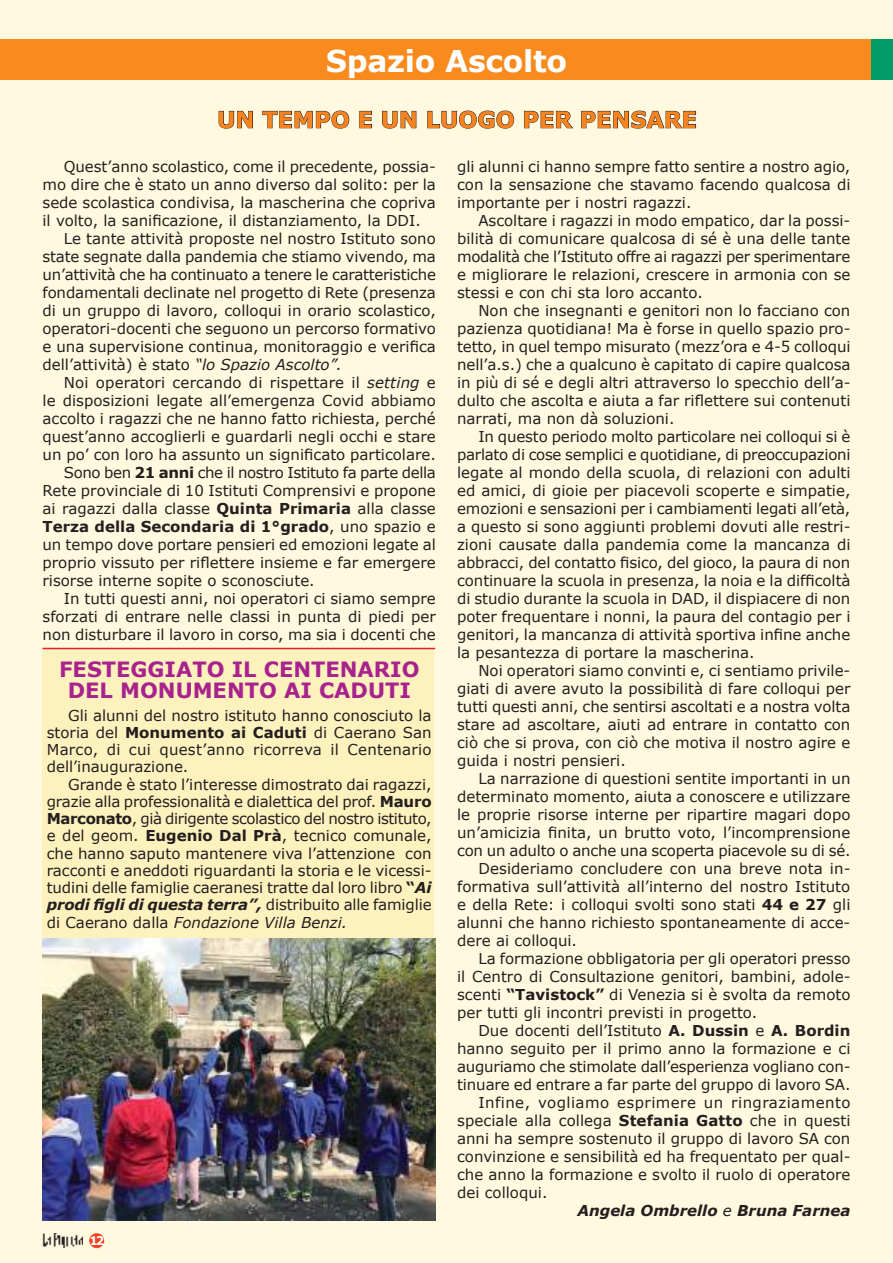
<style>
.page{position:relative;width:893px;height:1263px;background:#fef9df}
.page>*{position:absolute;margin:0;border:0;box-sizing:border-box;transform-origin:0 0}
.t1{font:700 30px "Verdana";letter-spacing:-.01em;color:#fff}
.t2{font:700 22.5px "Verdana";color:#f8821e}
.t3{font:700 21px/21px "Verdana";color:#a8228e;text-align:center}
.t4{font:15px/18px "Verdana";color:#241f1f;text-align:justify}
.t5{font:15px "Verdana";letter-spacing:-.025em;color:#241f1f}
.t6{font:700 15px "Verdana";color:#241f1f}
.t7{font:15px "Verdana";letter-spacing:.03em;color:#241f1f}
.t8{font:italic 700 15px "Verdana";color:#241f1f}
.t9{font:700 12px "Verdana";color:#fff}
.s1{font-style:italic}
.s2{font-weight:700}
.s3{font-weight:400}
.s4{font-weight:700;font-style:italic}
</style>
<div class="page">
<img style="left:42px;top:1233px;width:41px;height:14px">
<div style="left:90px;top:1234px;width:13px;height:13px;background:#f24122;border-radius:50%"></div>
<div style="left:89px;top:1233px;width:15px;height:15px;border:2px solid #f24122;border-radius:50%"></div>
<div style="left:43px;top:648px;width:391px;height:572px;background:#fdf1be"></div>
<div style="left:0;top:40px;width:893px;height:40px;background:#f98a1d"></div>
<svg style="left:218px;top:111px;width:35px;height:18px"></svg>
<svg style="left:262px;top:110px;width:88px;height:19px"></svg>
<svg style="left:359px;top:111px;width:13px;height:18px"></svg>
<svg style="left:382px;top:111px;width:35px;height:18px"></svg>
<svg style="left:427px;top:110px;width:87px;height:19px"></svg>
<svg style="left:524px;top:111px;width:49px;height:18px"></svg>
<svg style="left:581px;top:110px;width:115px;height:19px"></svg>
<img style="left:43px;top:938px;width:393px;height:282px">
<hr style="left:43px;top:648px;width:392px;height:1px;background:#ef1923">
<div style="left:872px;top:39px;width:21px;height:41px;background:#009b66"></div>
<h1 class="t1" style="left:326px;top:40px;width:243px">Spazio Ascolto</h1>
<h2 class="t2" style="left:217px;top:104px;width:481px">UN TEMPO E UN LUOGO PER PENSARE</h2>
<p class="t4" style="left:64px;top:157px;width:374px">Quest’anno scolastico, come il precedente, possia-</p>
<p class="t4" style="left:43px;top:175px;width:395px">mo dire che è stato un anno diverso dal solito: per la</p>
<p class="t4" style="left:43px;top:193px;width:395px">sede scolastica condivisa, la mascherina che copriva</p>
<p class="t4" style="left:43px;top:211px;width:380px">il volto, la sanificazione, il distanziamento, la DDI.</p>
<p class="t4" style="left:64px;top:229px;width:374px">Le tante attività proposte nel nostro Istituto sono</p>
<p class="t4" style="left:43px;top:247px;width:395px">state segnate dalla pandemia che stiamo vivendo, ma</p>
<p class="t4" style="left:43px;top:265px;width:395px">un’attività che ha continuato a tenere le caratteristiche</p>
<p class="t4" style="left:43px;top:283px;width:395px">fondamentali declinate nel progetto di Rete (presenza</p>
<p class="t4" style="left:43px;top:301px;width:395px">di un gruppo di lavoro, colloqui in orario scolastico,</p>
<p class="t4" style="left:43px;top:319px;width:395px">operatori-docenti che seguono un percorso formativo</p>
<p class="t4" style="left:43px;top:337px;width:395px">e una supervisione continua, monitoraggio e verifica</p>
<p class="t4" style="left:43px;top:355px;width:301px">dell’attività) è stato <span class="s1">“lo Spazio Ascolto”.</span></p>
<p class="t4" style="left:64px;top:373px;width:374px">Noi operatori cercando di rispettare il <span class="s1">setting</span> e</p>
<p class="t4" style="left:43px;top:391px;width:395px">le disposizioni legate all’emergenza Covid abbiamo</p>
<p class="t4" style="left:43px;top:409px;width:395px">accolto i ragazzi che ne hanno fatto richiesta, perché</p>
<p class="t4" style="left:43px;top:427px;width:395px">quest’anno accoglierli e guardarli negli occhi e stare</p>
<p class="t4" style="left:43px;top:445px;width:395px">un po’ con loro ha assunto un significato particolare.</p>
<p class="t5" style="left:64px;top:462px;width:374px">Sono ben <span class="s2">21 anni</span> che il nostro Istituto fa parte della</p>
<p class="t4" style="left:43px;top:481px;width:395px">Rete provinciale di 10 Istituti Comprensivi e propone</p>
<p class="t4" style="left:43px;top:499px;width:395px">ai ragazzi dalla classe <span class="s2">Quinta Primaria</span> alla classe</p>
<p class="t6" style="left:43px;top:516px;width:395px">Terza della Secondaria di 1°grado<span class="s3">, uno spazio e</span></p>
<p class="t4" style="left:43px;top:535px;width:395px">un tempo dove portare pensieri ed emozioni legate al</p>
<p class="t4" style="left:43px;top:553px;width:395px">proprio vissuto per riflettere insieme e far emergere</p>
<p class="t4" style="left:43px;top:571px;width:274px">risorse interne sopite o sconosciute.</p>
<p class="t4" style="left:64px;top:589px;width:374px">In tutti questi anni, noi operatori ci siamo sempre</p>
<p class="t4" style="left:43px;top:607px;width:395px">sforzati di entrare nelle classi in punta di piedi per</p>
<p class="t4" style="left:43px;top:625px;width:395px">non disturbare il lavoro in corso, ma sia i docenti che</p>
<p class="t4" style="left:457px;top:157px;width:395px">gli alunni ci hanno sempre fatto sentire a nostro agio, con la sensazione che stavamo facendo qualcosa di importante per i nostri ragazzi.</p>
<p class="t4" style="left:457px;top:211px;width:395px;text-indent:21px">Ascoltare i ragazzi in modo empatico, dar la possi&shy;bilità di comunicare qualcosa di sé è una delle tante modalità che l’Istituto offre ai ragazzi per sperimentare e migliorare le relazioni, crescere in armonia con se stessi e con chi sta loro accanto.</p>
<p class="t4" style="left:457px;top:301px;width:395px;text-indent:21px">Non che insegnanti e genitori non lo facciano con pazienza quotidiana! Ma è forse in quello spazio pro&shy;tetto, in quel tempo misurato (mezz’ora e 4-5 colloqui nell’a.s.) che a qualcuno è capitato di capire qualcosa in più di sé e degli altri attraverso lo specchio dell’a&shy;dulto che ascolta e aiuta a far riflettere sui contenuti narrati, ma non dà soluzioni.</p>
<p class="t4" style="left:457px;top:427px;width:395px;text-indent:21px">In questo periodo molto particolare nei colloqui si è parlato di cose semplici e quotidiane, di preoccupazioni legate al mondo della scuola, di relazioni con adulti ed amici, di gioie per piacevoli scoperte e simpatie, emozioni e sensazioni per i cambiamenti legati all’età, a questo si sono aggiunti problemi dovuti alle restri&shy;zioni causate dalla pandemia come la mancanza di abbracci, del contatto fisico, del gioco, la paura di non continuare la scuola in presenza, la noia e la difficoltà di studio durante la scuola in DAD, il dispiacere di non poter frequentare i nonni, la paura del contagio per i genitori, la mancanza di attività sportiva infine anche la pesantezza di portare la mascherina.</p>
<p class="t4" style="left:457px;top:661px;width:395px;text-indent:21px">Noi operatori siamo convinti e, ci sentiamo privile&shy;giati di avere avuto la possibilità di fare colloqui per tutti questi anni, che sentirsi ascoltati e a nostra volta stare ad ascoltare, aiuti ad entrare in contatto con ciò che si prova, con ciò che motiva il nostro agire e guida i nostri pensieri.</p>
<p class="t4" style="left:478px;top:769px;width:374px">La narrazione di questioni sentite importanti in un</p>
<p class="t4" style="left:457px;top:787px;width:395px">determinato momento, aiuta a conoscere e utilizzare</p>
<p class="t4" style="left:457px;top:805px;width:395px">le proprie risorse interne per ripartire magari dopo</p>
<p class="t4" style="left:457px;top:823px;width:395px">un’amicizia finita, un brutto voto, l’incomprensione</p>
<p class="t4" style="left:457px;top:841px;width:395px">con un adulto o anche una scoperta piacevole su di sé.</p>
<p class="t4" style="left:478px;top:859px;width:374px">Desideriamo concludere con una breve nota in-</p>
<p class="t4" style="left:457px;top:877px;width:395px">formativa sull’attività all’interno del nostro Istituto</p>
<p class="t4" style="left:457px;top:895px;width:395px">e della Rete: i colloqui svolti sono stati <span class="s2">44 e 27</span> gli</p>
<p class="t4" style="left:457px;top:913px;width:395px">alunni che hanno richiesto spontaneamente di acce-</p>
<p class="t4" style="left:457px;top:931px;width:121px">dere ai colloqui.</p>
<p class="t4" style="left:478px;top:949px;width:374px">La formazione obbligatoria per gli operatori presso</p>
<p class="t4" style="left:457px;top:967px;width:395px">il Centro di Consultazione genitori, bambini, adole-</p>
<p class="t4" style="left:457px;top:985px;width:395px">scenti <span class="s2">“Tavistock”</span> di Venezia si è svolta da remoto</p>
<p class="t4" style="left:457px;top:1003px;width:302px">per tutti gli incontri previsti in progetto.</p>
<p class="t4" style="left:478px;top:1021px;width:374px">Due docenti dell’Istituto <span class="s2">A. Dussin</span> e <span class="s2">A. Bordin</span></p>
<p class="t4" style="left:457px;top:1039px;width:395px">hanno seguito per il primo anno la formazione e ci</p>
<p class="t4" style="left:457px;top:1057px;width:395px">auguriamo che stimolate dall’esperienza vogliano con-</p>
<p class="t4" style="left:457px;top:1075px;width:395px">tinuare ed entrare a far parte del gruppo di lavoro SA.</p>
<p class="t7" style="left:478px;top:1092px;width:374px">Infine, vogliamo esprimere un ringraziamento</p>
<p class="t4" style="left:457px;top:1111px;width:395px">speciale alla collega <span class="s2">Stefania Gatto</span> che in questi</p>
<p class="t4" style="left:457px;top:1129px;width:395px">anni ha sempre sostenuto il gruppo di lavoro SA con</p>
<p class="t4" style="left:457px;top:1147px;width:395px">convinzione e sensibilità ed ha frequentato per qual-</p>
<p class="t4" style="left:457px;top:1165px;width:395px">che anno la formazione e svolto il ruolo di operatore</p>
<p class="t4" style="left:457px;top:1183px;width:92px">dei colloqui.</p>
<p class="t8" style="left:577px;top:1200px;width:274px">Angela Ombrello <span class="s3">e</span> Bruna Farnea</p>
<h3 class="t3" style="left:59px;top:659px;width:362px">FESTEGGIATO IL CENTENARIO<br>DEL MONUMENTO AI CADUTI</h3>
<p class="t4" style="left:47px;top:706px;width:386px;line-height:17.2px;text-indent:21px">Gli alunni del nostro istituto hanno conosciuto la storia del <span class="s2">Monumento ai Caduti</span> di Caerano San Marco, di cui quest’anno ricorreva il Centenario dell’inaugurazione.</p>
<p class="t4" style="left:47px;top:775px;width:386px;line-height:17.2px;text-indent:21px">Grande è stato l’interesse dimostrato dai ragazzi, grazie alla professionalità e dialettica del prof. <span class="s2">Mauro Marconato</span>, già dirigente scolastico del nostro istituto, e del geom. <span class="s2">Eugenio Dal Prà</span>, tecnico comunale, che hanno saputo mantenere viva l’attenzione con racconti e aneddoti riguardanti la storia e le vicessi&shy;tudini delle famiglie caeranesi tratte dal loro libro <span class="s2">“</span><span class="s4">Ai prodi figli di questa terra”,</span> distribuito alle famiglie di Caerano dalla <span class="s1">Fondazione Villa Benzi.</span></p>
<p class="t9" style="left:90px;top:1232px;width:16px">12</p>
</div>
